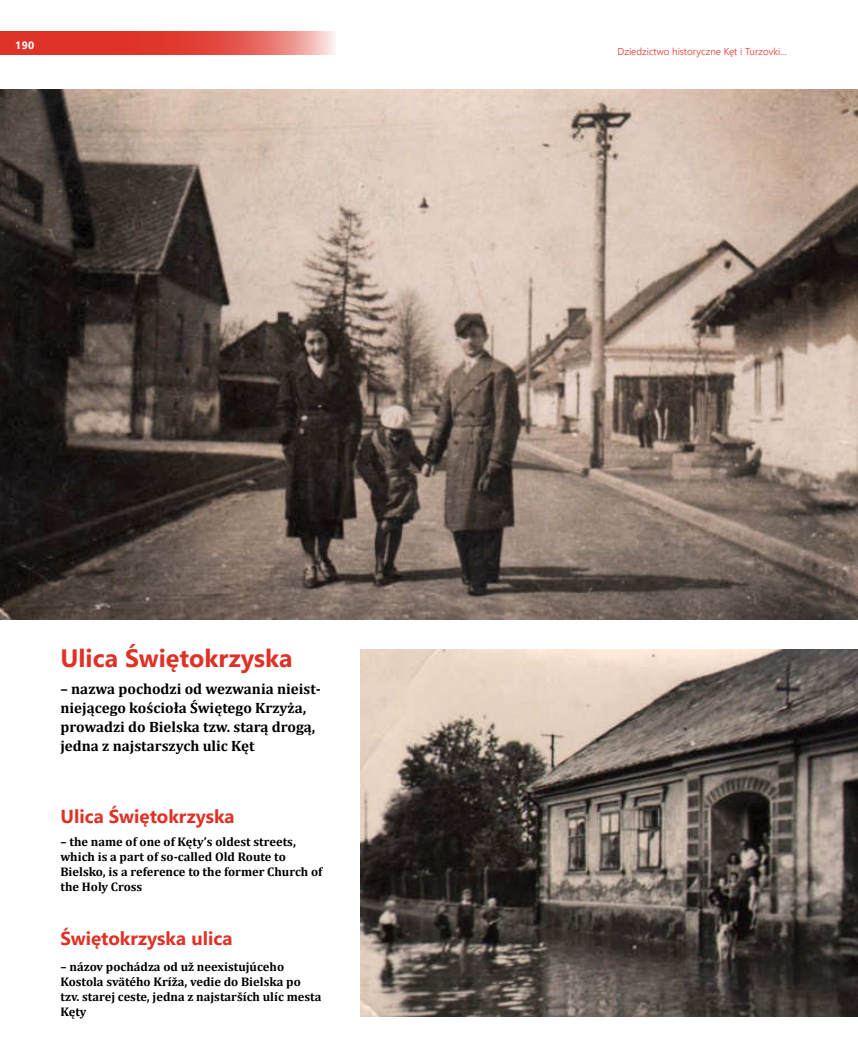
<style>
.page{position:relative;width:858px;height:1060px;background:#fff}
.page>*{position:absolute;margin:0;border:0;box-sizing:border-box;transform-origin:0 0}
.t1{font:700 25px "Segoe UI";color:#df3227}
.t2{font:700 18.75px "Segoe UI";color:#df3227}
.t3{font:700 15px/18.8px "Cambria";color:#000}
.t4{font:700 12.5px/15px "Cambria";color:#000}
.t5{font:700 10.62px "Segoe UI";color:#fff}
.t6{font:300 10px "Segoe UI";color:#df3227}
</style>
<div class="page">
<svg style="left:0;top:31px;width:335px;height:24px;background:#e35349"></svg>
<img style="left:0;top:90px;width:857px;height:530px">
<img style="left:360px;top:649px;width:497px;height:367px">
<p class="t5" style="left:15px;top:39px;width:20px">190</p>
<h1 class="t1" style="left:60px;top:635px;width:234px">Ulica Świętokrzyska</h1>
<p class="t3" style="left:60px;top:679px;width:262px">– nazwa pochodzi od wezwania nieist&shy;niejącego kościoła Świętego Krzyża, prowadzi do Bielska tzw. starą drogą, jedna z najstarszych ulic Kęt</p>
<h2 class="t2" style="left:60px;top:798px;width:176px">Ulica Świętokrzyska</h2>
<p class="t4" style="left:60px;top:833px;width:263px">– the name of one of Kęty’s oldest streets, which is a part of so-called Old Route to Bielsko, is a reference to the former Church of the Holy Cross</p>
<h2 class="t2" style="left:60px;top:920px;width:173px">Świętokrzyska ulica</h2>
<p class="t4" style="left:60px;top:958px;width:262px">– názov pochádza od už neexistujúceho Kostola svätého Kríža, vedie do Bielska po tzv. starej ceste, jedna z najstarších ulíc mesta Kęty</p>
<p class="t6" style="left:617px;top:42px;width:171px">Dziedzictwo historyczne Kęt i Turzovki...</p>
</div>
